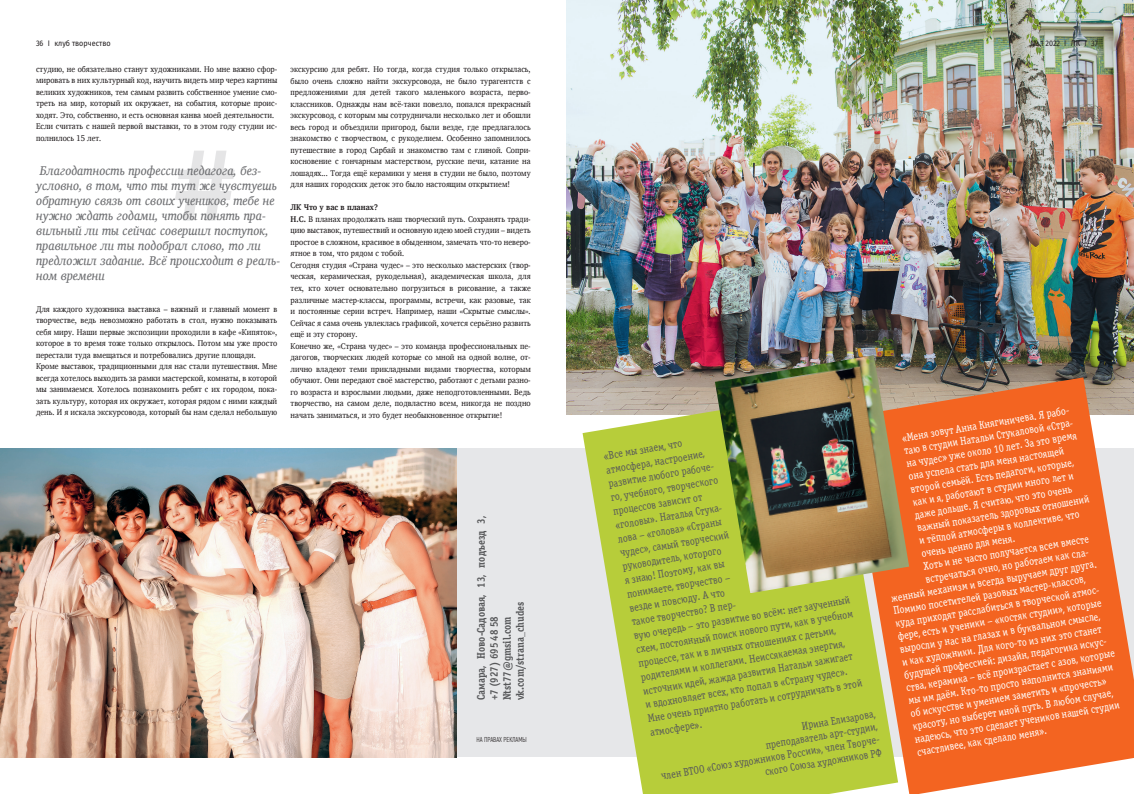
<style>
.page{position:relative;width:1134px;height:794px;background:#fff}
.page>*{position:absolute;margin:0;border:0;box-sizing:border-box;transform-origin:0 0}
.t1{font:italic 13px/15px "Charis SIL";letter-spacing:.01em;color:#6c6d70;scale:.9 1}
.t2{font:11px "Officina Serif CTT";color:#fff;scale:.9 1}
.t3{font:11px/14px "Officina Serif CTT";color:#57585a;scale:.9 1}
.t4{font:700 11px/13px "Officina Serif CTT";color:#57585a;scale:.9 1}
.t5{font:8.5px/11.5px "Charis SIL";color:#231f20;scale:.9 1}
.t6{font:8px "Fira Sans";color:#231f20;scale:.9 1}
.t7{font:7px "Akrobat";color:#231f20;scale:.9 1}
.s1{font-weight:700}
.s2{font-size:8.5px}
</style>
<div class="page">
<div style="left:449px;top:448px;width:684px;height:309px;background:#e6e7e9"></div>
<img style="left:0;top:448px;width:456px;height:310px">
<img style="left:567px;top:0;width:567px;height:414px">
<svg style="left:583px;top:391px;width:263px;height:403px;background:#bfd058"></svg>
<svg style="left:846px;top:377px;width:288px;height:417px;background:#eb7d3e"></svg>
<img style="left:715px;top:355px;width:194px;height:238px">
<svg style="left:175px;top:151px;width:60px;height:70px"></svg>
<p class="t6" style="left:36px;top:37px;width:84px">36 I клуб творчество</p>
<p class="t5" style="left:36px;top:63px;width:269px">студию, не обязательно станут художниками. Но мне важно сфор&shy;мировать в них культурный код, научить видеть мир через картины великих художников, тем самым развить собственное умение смо&shy;треть на мир, который их окружает, на события, которые проис&shy;ходят. Это, собственно, и есть основная канва моей деятельности.<br>Если считать с нашей первой выставки, то в этом году студии ис&shy;полнилось 15 лет.</p>
<p class="t1" style="left:36px;top:163px;width:272px">Благодатность профессии педагога, без&shy;условно, в том, что ты тут же чувстуешь обратную связь от своих учеников, тебе не нужно ждать годами, чтобы понять пра&shy;вильный ли ты сейчас совершил поступок, правильное ли ты подобрал слово, то ли предложил задание. Всё происходит в реаль&shy;ном времени</p>
<p class="t5" style="left:36px;top:303px;width:269px">Для каждого художника выставка – важный и главный момент в творчестве, ведь невозможно работать в стол, нужно показывать себя миру. Наши первые экспозиции проходили в кафе «Кипяток», которое в то время тоже только открылось. Потом мы уже просто перестали туда вмещаться и потребовались другие площади.<br>Кроме выставок, традиционными для нас стали путешествия. Мне всегда хотелось выходить за рамки мастерской, комнаты, в которой мы занимаемся. Хотелось познакомить ребят с их городом, пока&shy;зать культуру, которая их окружает, которая рядом с ними каждый день. И я искала экскурсовода, который бы нам сделал небольшую</p>
<p class="t5" style="left:291px;top:64px;width:268px;text-align:justify">экскурсию для ребят. Но тогда, когда студия только открылась, было очень сложно найти экскурсовода, не было турагентств с предложениями для детей такого маленького возраста, перво&shy;классников. Однажды нам всё-таки повезло, попался прекрасный экскурсовод, с которым мы сотрудничали несколько лет и обошли весь город и объездили пригород, были везде, где предлагалось знакомство с творчеством, с рукоделием. Особенно запомнилось путешествие в город Сарбай и знакомство там с глиной. Сопри&shy;косновение с гончарным мастерством, русские печи, катание на лошадях... Тогда ещё керамики у меня в студии не было, поэтому для наших городских деток это было настоящим открытием!</p>
<p class="t5" style="left:291px;top:202px;width:268px"><span class="s1">ЛК Что у вас в планах?<br>Н.С.</span> В планах продолжать наш творческий путь. Сохранять тради&shy;цию выставок, путешествий и основную идею моей студии – видеть простое в сложном, красивое в обыденном, замечать что-то неверо&shy;ятное в том, что рядом с тобой.<br>Сегодня студия «Страна чудес» – это несколько мастерских (твор&shy;ческая, керамическая, рукодельная), академическая школа, для тех, кто хочет основательно погрузиться в рисование, а также различные мастер-классы, программы, встречи, как разовые, так и постоянные серии встреч. Например, наши «Скрытые смыслы».<br>Сейчас я сама очень увлеклась графикой, хочется серьёзно развить ещё и эту сторону.<br>Конечно же, «Страна чудес» – это команда профессиональных пе&shy;дагогов, творческих людей которые со мной на одной волне, от&shy;лично владеют теми прикладными видами творчества, которым обучают. Они передают своё мастерство, работают с детьми разно&shy;го возраста и взрослыми людьми, даже неподготовленными. Ведь творчество, на самом деле, подвластно всем, никогда не поздно начать заниматься, и это будет необыкновенное открытие!</p>
<p class="t4" style="left:475px;top:700px;width:206px;rotate:-90deg">Самара, Ново-Садовая, 13, подъезд 3, +7 (927) 695 48 58<br>Ntst77@gmsil.com vk.com/strana_chudes</p>
<p class="t7" style="left:476px;top:735px;width:57px">НА ПРАВАХ РЕКЛАМЫ</p>
<p class="t6" style="left:1030px;top:37px;width:76px">№ 1 2022 I <span class="s2">ЛК</span> I 37</p>
<p class="t3" style="left:600px;top:450px;width:246px;rotate:-10deg">«Все мы знаем, что<br>атмосфера, настроение,<br>развитие любого рабоче-<br>го, учебного, творческого<br>процессов зависит от<br>«головы». Наталья Стука-<br>лова – «голова» «Страны<br>чудес», самый творческий<br>руководитель, которого<br>я знаю! Поэтому, как вы<br>понимаете, творчество –<br>везде и повсюду. А что<br>такое творчество? В пер-<br>вую очередь – это развитие во всём: нет заученный схем, постоянный поиск нового пути, как в учебном процессе, так и в личных отношениях с детьми, родителями и коллегами. Неиссякаемая энергия, источник идей, жажда развития Натальи зажигает и вдохновляет всех, кто попал в «Страну чудес».<br>Мне очень приятно работать и сотрудничать в этой атмосфере».</p>
<p class="t3" style="left:656px;top:745px;width:250px;line-height:12.9px;text-align:right;rotate:-10deg">Ирина Елизарова,<br>преподаватель арт-студии,<br>член ВТОО «Союз художников России», член Творче&shy;ского Союза художников РФ</p>
<p class="t2" style="left:901px;top:433px;width:192px;rotate:-10deg">«Меня зовут Анна Княгиничева. Я рабо-</p>
<p class="t2" style="left:903px;top:445px;width:194px;rotate:-10deg">таю в студии Натальи Стукаловой «Стра-</p>
<p class="t2" style="left:905px;top:458px;width:193px;rotate:-10deg">на чудес» уже около 10 лет. За это время</p>
<p class="t2" style="left:907px;top:471px;width:177px;rotate:-10deg">она успела стать для меня настоящей</p>
<p class="t2" style="left:910px;top:484px;width:185px;rotate:-10deg">второй семьёй. Есть педагоги, которые,</p>
<p class="t2" style="left:912px;top:497px;width:182px;rotate:-10deg">как и я, работают в студии много лет и</p>
<p class="t2" style="left:914px;top:510px;width:178px;rotate:-10deg">даже дольше. Я считаю, что это очень</p>
<p class="t2" style="left:916px;top:522px;width:195px;rotate:-10deg">важный показатель здоровых отношений</p>
<p class="t2" style="left:918px;top:535px;width:182px;rotate:-10deg">и тёплой атмосферы в коллективе, что</p>
<p class="t2" style="left:920px;top:548px;width:107px;rotate:-10deg">очень ценно для меня.</p>
<p class="t2" style="left:923px;top:561px;width:188px;rotate:-10deg">Хоть и не часто получается всем вместе</p>
<p class="t2" style="left:925px;top:574px;width:187px;rotate:-10deg">встречаться очно, но работаем как сла-</p>
<p class="t2" style="left:890px;top:593px;width:233px;rotate:-10deg">женный механизм и всегда выручаем друг друга.</p>
<p class="t2" style="left:892px;top:606px;width:218px;rotate:-10deg">Помимо посетителей разовых мастер-классов,</p>
<p class="t2" style="left:895px;top:618px;width:233px;rotate:-10deg">куда приходят расслабиться в творческой атмос-</p>
<p class="t2" style="left:897px;top:631px;width:231px;rotate:-10deg">фере, есть и ученики – «костяк студии», которые</p>
<p class="t2" style="left:899px;top:644px;width:227px;rotate:-10deg">выросли у нас на глазах и в буквальном смысле,</p>
<p class="t2" style="left:901px;top:657px;width:226px;rotate:-10deg">и как художники. Для кого-то из них это станет</p>
<p class="t2" style="left:903px;top:670px;width:232px;rotate:-10deg">будущей профессией: дизайн, педагогика искус-</p>
<p class="t2" style="left:905px;top:683px;width:236px;rotate:-10deg">ства, керамика – всё произрастает с азов, которые</p>
<p class="t2" style="left:907px;top:695px;width:232px;rotate:-10deg">мы им даём. Кто-то просто наполнится знаниями</p>
<p class="t2" style="left:910px;top:708px;width:222px;rotate:-10deg">об искусстве и умением заметить и «прочесть»</p>
<p class="t2" style="left:912px;top:721px;width:227px;rotate:-10deg">красоту, но выберет иной путь. В любом случае,</p>
<p class="t2" style="left:914px;top:734px;width:232px;rotate:-10deg">надеюсь, что это сделает учеников нашей студии</p>
<p class="t2" style="left:916px;top:746px;width:148px;rotate:-10deg">счастливее, как сделало меня».</p>
</div>
